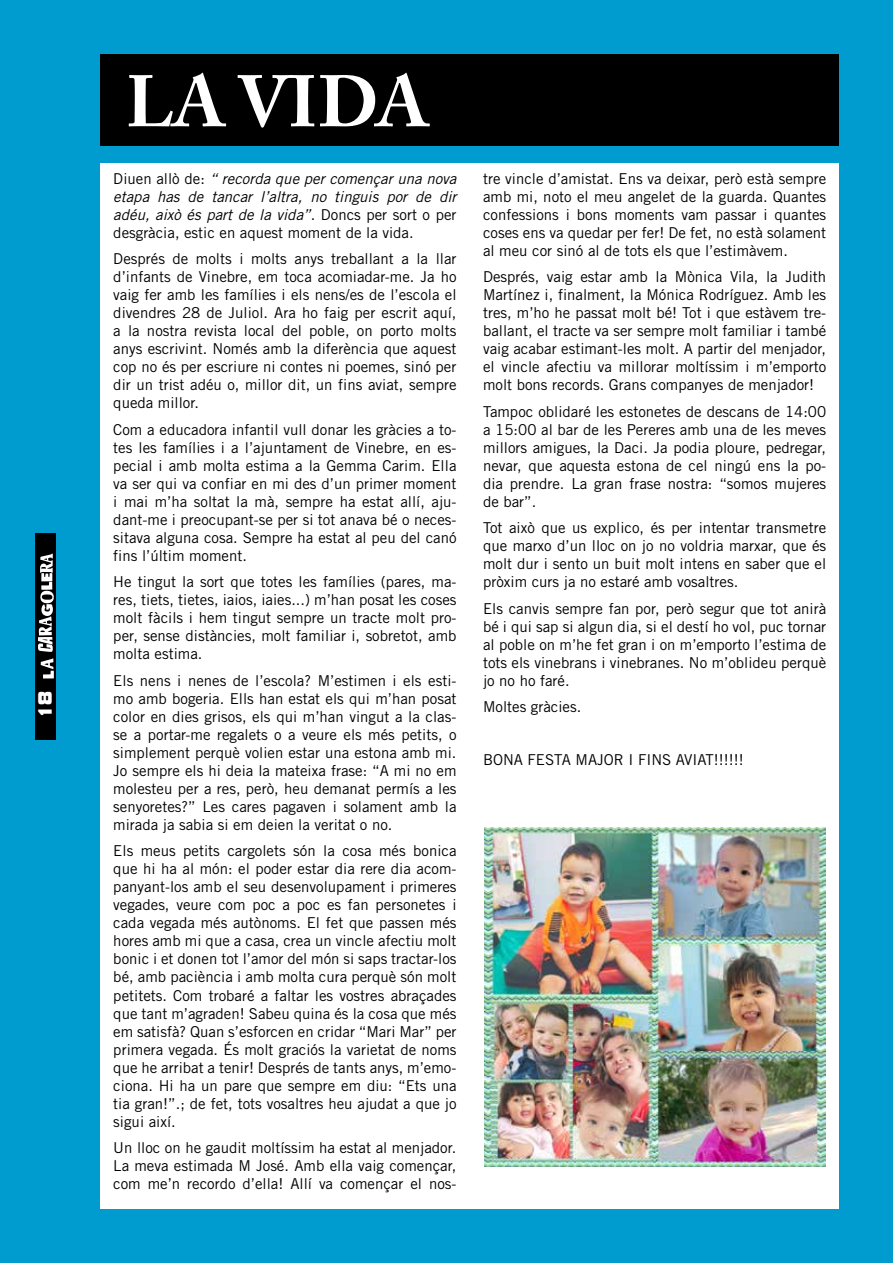
<style>
.page{position:relative;width:893px;height:1263px;background:#009ccf}
.page>*{position:absolute;margin:0;border:0;box-sizing:border-box;transform-origin:0 0}
.t1{font:700 72px "Adobe Caslon Pro";letter-spacing:-.005em;color:#fff}
.t2{font:18px "Bolt Bold IT Cby BT";color:#fff}
.t3{font:15px/18px "Trade Gothic";color:#000;text-align:justify}
.t4{font:italic 15px/18px "Trade Gothic";color:#000;text-align:justify}
.s1{font-style:normal}
</style>
<div class="page">
<div style="left:35px;top:533px;width:21px;height:207px;background:#000"></div>
<svg style="left:41px;top:658px;width:13px;height:20px"></svg>
<svg style="left:38px;top:554px;width:16px;height:98px"></svg>
<div style="left:101px;top:164px;width:738px;height:1045px;background:#fff"></div>
<img style="left:484px;top:828px;width:341px;height:338px">
<div style="left:101px;top:54px;width:738px;height:91px;background:#000"></div>
<p class="t2" style="left:35px;top:719px;width:29px;rotate:-90deg">18</p>
<h1 class="t1" style="left:126px;top:59px;width:304px">LA VIDA</h1>
<p class="t4" style="left:113px;top:169px;width:345px"><span class="s1">Diuen allò de:</span> “ recorda que per començar una nova etapa has de tancar l’altra, no tinguis por de dir adéu, això és part de la vida”<span class="s1">. Doncs per sort o per desgràcia, estic en aquest moment de la vida.</span></p>
<p class="t3" style="left:113px;top:250px;width:345px">Després de molts i molts anys treballant a la llar d’infants de Vinebre, em toca acomiadar-me. Ja ho vaig fer amb les famílies i els nens/es de l’escola el divendres 28 de Juliol. Ara ho faig per escrit aquí, a la nostra revista local del poble, on porto molts anys escrivint. Només amb la diferència que aquest cop no és per escriure ni contes ni poemes, sinó per dir un trist adéu o, millor dit, un fins aviat, sempre queda millor.</p>
<p class="t3" style="left:113px;top:420px;width:345px">Com a educadora infantil vull donar les gràcies a to&shy;tes les famílies i a l’ajuntament de Vinebre, en es&shy;pecial i amb molta estima a la Gemma Carim. Ella va ser qui va confiar en mi des d’un primer moment i mai m’ha soltat la mà, sempre ha estat allí, aju&shy;dant-me i preocupant-se per si tot anava bé o neces&shy;sitava alguna cosa. Sempre ha estat al peu del canó fins l’últim moment.</p>
<p class="t3" style="left:113px;top:573px;width:345px">H e tingut la sort que totes les famílies (pares, ma&shy;res, tiets, tietes, iaios, iaies...) m’han posat les coses molt fàcils i hem tingut sempre un tracte molt pro&shy;per, sense distàncies, molt familiar i, sobretot, amb molta estima.</p>
<p class="t3" style="left:113px;top:671px;width:345px">Els nens i nenes de l’escola? M’estimen i els esti&shy;mo amb bogeria. Ells han estat els qui m’han posat color en dies grisos, els qui m’han vingut a la clas&shy;se a portar-me regalets o a veure els més petits, o simplement perquè volien estar una estona amb mi.<br>Jo sempre els hi deia la mateixa frase: “A mi no em molesteu per a res, però, heu demanat permís a les senyoretes?” Les cares pagaven i solament amb la mirada ja sabia si em deien la veritat o no.</p>
<p class="t3" style="left:113px;top:842px;width:345px">Els meus petits cargolets són la cosa més bonica que hi ha al món: el poder estar dia rere dia acom&shy;panyant-los amb el seu desenvolupament i primeres vegades, veure com poc a poc es fan personetes i cada vegada més autònoms. El fet que passen més hores amb mi que a casa, crea un vincle afectiu molt bonic i et donen tot l’amor del món si saps tractar-los bé, amb paciència i amb molta cura perquè són molt petitets. Com trobaré a faltar les vostres abraçades que tant m’agraden! Sabeu quina és la cosa que més em satisfà? Quan s’esforcen en cridar “Mari Mar” per primera vegada. És molt graciós la varietat de noms que he arribat a tenir! Després de tants anys, m’emo&shy;ciona. H i ha un pare que sempre em diu: “Ets una tia gran!”.; de fet, tots vosaltres heu ajudat a que jo sigui així.</p>
<p class="t3" style="left:113px;top:1138px;width:345px">U n lloc on he gaudit moltíssim ha estat al menjador.<br>La meva estimada M José. Amb ella vaig començar, com me’n recordo d’ella! Allí va començar el nos-</p>
<p class="t3" style="left:483px;top:169px;width:345px">tre vincle d’amistat. Ens va deixar, però està sempre amb mi, noto el meu angelet de la guarda. Quantes confessions i bons moments vam passar i quantes coses ens va quedar per fer! De fet, no està solament al meu cor sinó al de tots els que l’estimàvem.</p>
<p class="t3" style="left:483px;top:268px;width:345px">Després, vaig estar amb la Mònica Vila, la Judith Martínez i, finalment, la Mónica Rodríguez. Amb les tres, m’ho he passat molt bé! Tot i que estàvem tre&shy;ballant, el tracte va ser sempre molt familiar i també vaig acabar estimant-les molt. A partir del menjador, el vincle afectiu va millorar moltíssim i m’emporto molt bons records. Grans companyes de menjador!</p>
<p class="t3" style="left:483px;top:402px;width:345px">Tampoc oblidaré les estonetes de descans de 14:00 a 15:00 al bar de les Pereres amb una de les meves millors amigues, la Daci. Ja podia ploure, pedregar, nevar, que aquesta estona de cel ningú ens la po&shy;dia prendre. La gran frase nostra: “somos mujeres de bar”.</p>
<p class="t3" style="left:483px;top:519px;width:345px">Tot això que us explico, és per intentar transmetre que marxo d’un lloc on jo no voldria marxar, que és molt dur i sento un buit molt intens en saber que el pròxim curs ja no estaré amb vosaltres.</p>
<p class="t3" style="left:483px;top:599px;width:345px">Els canvis sempre fan por, però segur que tot anirà bé i qui sap si algun dia, si el destí ho vol, puc tornar al poble on m’he fet gran i on m’emporto l’estima de tots els vinebrans i vinebranes. No m’oblideu perquè jo no ho faré.</p>
<p class="t3" style="left:483px;top:698px;width:100px">Moltes gràcies.</p>
<p class="t3" style="left:483px;top:751px;width:262px">BONA FESTA MAJOR I FINS AVIAT!!!!!!</p>
</div>
